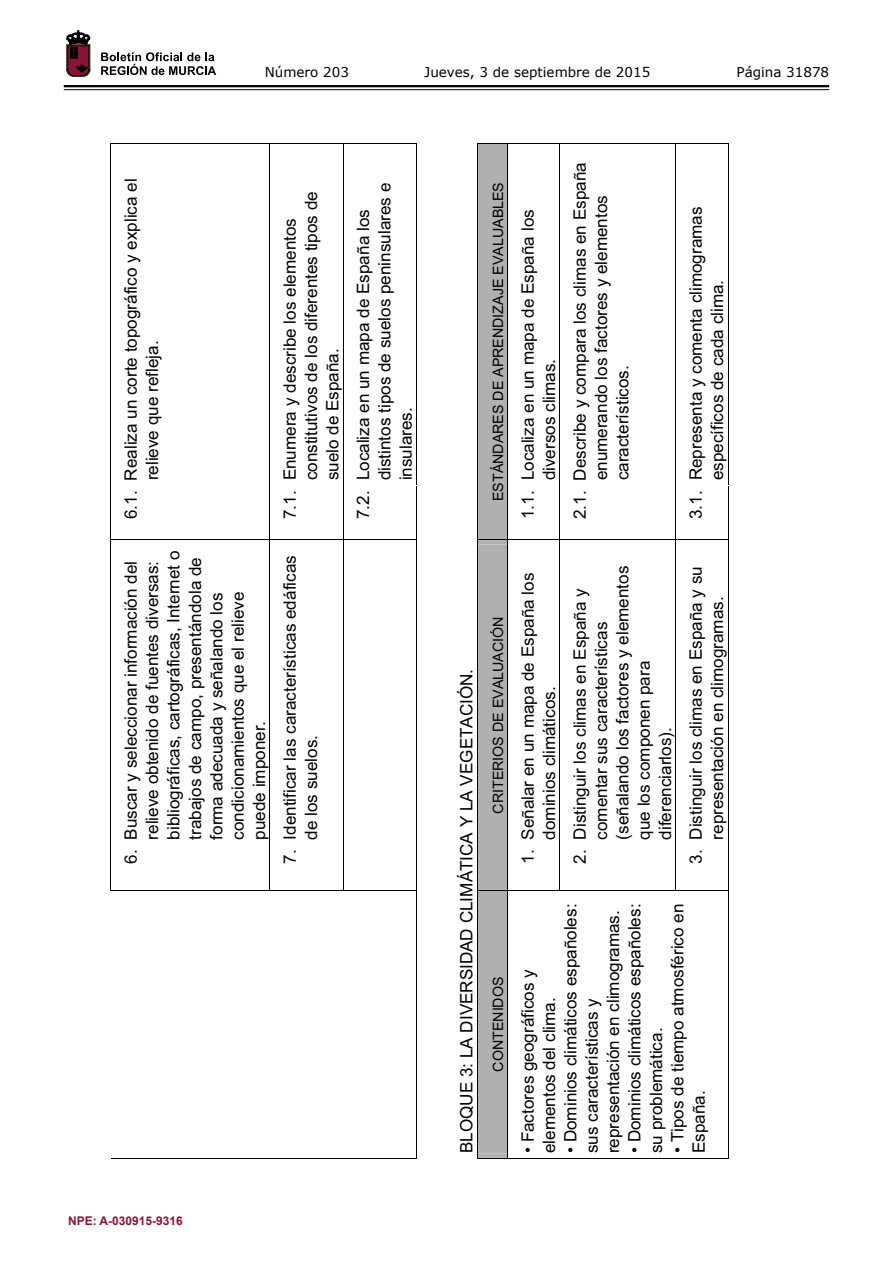
<style>
.page{position:relative;width:893px;height:1263px;background:#fff}
.page>*{position:absolute;margin:0;border:0;box-sizing:border-box;transform-origin:0 0}
.t1{font:17.1px/21.3px "Arial";color:#000}
.t2{font:14.25px "Arial";color:#000}
.t3{font:13.5px "Verdana";color:#000}
.t4{font:700 12px "Arial";color:#891536}
</style>
<div class="page">
<hr style="left:64px;top:85px;width:765px;height:2px;background:#000">
<hr style="left:64px;top:89px;width:765px;height:1px;background:#000">
<svg style="left:101px;top:52px;width:115px;height:23px"></svg>
<svg style="left:67px;top:31px;width:23px;height:45px"></svg>
<hr style="left:111px;top:143px;width:1px;height:747px;background:#000">
<hr style="left:111px;top:1158px;width:158px;height:1px;background:#000">
<hr style="left:111px;top:890px;width:158px;height:1px;background:#000">
<hr style="left:111px;top:539px;width:158px;height:1px;background:#000">
<hr style="left:111px;top:143px;width:158px;height:1px;background:#000">
<hr style="left:269px;top:143px;width:1px;height:747px;background:#000">
<hr style="left:270px;top:1158px;width:73px;height:1px;background:#000">
<hr style="left:270px;top:890px;width:73px;height:1px;background:#000">
<hr style="left:270px;top:539px;width:73px;height:1px;background:#000">
<hr style="left:270px;top:143px;width:73px;height:1px;background:#000">
<hr style="left:343px;top:143px;width:1px;height:747px;background:#000">
<hr style="left:343px;top:1158px;width:74px;height:1px;background:#000">
<hr style="left:416px;top:890px;width:1px;height:268px;background:#000">
<hr style="left:343px;top:890px;width:74px;height:1px;background:#000">
<hr style="left:416px;top:845px;width:1px;height:45px;background:#000">
<hr style="left:416px;top:540px;width:1px;height:304px;background:#000">
<hr style="left:343px;top:539px;width:74px;height:1px;background:#000">
<hr style="left:416px;top:486px;width:1px;height:53px;background:#000">
<hr style="left:416px;top:144px;width:1px;height:341px;background:#000">
<hr style="left:343px;top:143px;width:74px;height:1px;background:#000">
<div style="left:477px;top:144px;width:30px;height:1014px;background:#afb0b2"></div>
<hr style="left:477px;top:1158px;width:30px;height:1px;background:#000">
<hr style="left:477px;top:890px;width:30px;height:1px;background:#000">
<hr style="left:477px;top:539px;width:30px;height:1px;background:#000">
<hr style="left:477px;top:143px;width:30px;height:1px;background:#000">
<hr style="left:507px;top:143px;width:1px;height:1015px;background:#000">
<hr style="left:508px;top:1158px;width:51px;height:1px;background:#000">
<hr style="left:508px;top:890px;width:51px;height:1px;background:#000">
<hr style="left:508px;top:539px;width:51px;height:1px;background:#000">
<hr style="left:508px;top:143px;width:51px;height:1px;background:#000">
<hr style="left:559px;top:143px;width:1px;height:747px;background:#000">
<hr style="left:560px;top:1158px;width:116px;height:1px;background:#000">
<hr style="left:560px;top:890px;width:116px;height:1px;background:#000">
<hr style="left:560px;top:539px;width:116px;height:1px;background:#000">
<hr style="left:560px;top:143px;width:116px;height:1px;background:#000">
<hr style="left:676px;top:143px;width:1px;height:747px;background:#000">
<hr style="left:676px;top:1158px;width:52px;height:1px;background:#000">
<hr style="left:728px;top:890px;width:1px;height:268px;background:#000">
<hr style="left:676px;top:890px;width:52px;height:1px;background:#000">
<hr style="left:728px;top:845px;width:1px;height:45px;background:#000">
<hr style="left:728px;top:540px;width:1px;height:304px;background:#000">
<hr style="left:676px;top:539px;width:52px;height:1px;background:#000">
<hr style="left:728px;top:486px;width:1px;height:53px;background:#000">
<hr style="left:728px;top:144px;width:1px;height:341px;background:#000">
<hr style="left:676px;top:143px;width:52px;height:1px;background:#000">
<p class="t1" style="left:120px;top:480px;width:303px;text-indent:-39px;rotate:-90deg">6.1. Realiza un corte topográfico y explica el relieve que refleja.</p>
<p class="t3" style="left:265px;top:62px;width:86px">Número 203</p>
<p class="t3" style="left:424px;top:62px;width:228px">Jueves, 3 de septiembre de 2015</p>
<p class="t3" style="left:736px;top:62px;width:94px">Página 31878</p>
<p class="t1" style="left:279px;top:480px;width:291px;text-indent:-39px;rotate:-90deg">7.1. Enumera y describe los elementos constitutivos de los diferentes tipos de suelo de España.</p>
<p class="t1" style="left:353px;top:480px;width:299px;text-indent:-39px;rotate:-90deg">7.2. Localiza en un mapa de España los distintos tipos de suelos peninsulares e insulares.</p>
<p class="t2" style="left:489px;top:501px;width:321px;rotate:-90deg">ESTÁNDARES DE APRENDIZAJE EVALUABLES</p>
<p class="t1" style="left:517px;top:480px;width:273px;text-indent:-39px;rotate:-90deg">1.1. Localiza en un mapa de España los diversos climas.</p>
<p class="t1" style="left:569px;top:480px;width:319px;text-indent:-39px;rotate:-90deg">2.1. Describe y compara los climas en España enumerando los factores y elementos característicos.</p>
<p class="t1" style="left:685px;top:480px;width:275px;text-indent:-39px;rotate:-90deg">3.1. Representa y comenta climogramas específicos de cada clima.</p>
<p class="t1" style="left:120px;top:840px;width:291px;text-indent:-24px;rotate:-90deg">6. Buscar y seleccionar información del relieve obtenido de fuentes diversas: bibliográficas, cartográficas, Internet o trabajos de campo, presentándola de forma adecuada y señalando los condicionamientos que el relieve puede imponer.</p>
<p class="t1" style="left:279px;top:840px;width:286px;text-indent:-24px;rotate:-90deg">7. Identificar las características edáficas de los suelos.</p>
<p class="t4" style="left:68px;top:1213px;width:116px">NPE: A-030915-9316</p>
<p class="t1" style="left:456px;top:1153px;width:486px;rotate:-90deg">BLOQUE 3: LA DIVERSIDAD CLIMÁTICA Y LA VEGETACIÓN.</p>
<p class="t2" style="left:489px;top:814px;width:199px;rotate:-90deg">CRITERIOS DE EVALUACIÓN</p>
<p class="t2" style="left:489px;top:1072px;width:97px;rotate:-90deg">CONTENIDOS</p>
<p class="t1" style="left:517px;top:840px;width:268px;text-indent:-24px;rotate:-90deg">1. Señalar en un mapa de España los dominios climáticos.</p>
<p class="t1" style="left:569px;top:840px;width:275px;text-indent:-24px;rotate:-90deg">2. Distinguir los climas en España y comentar sus características (señalando los factores y elementos que los componen para diferenciarlos).</p>
<p class="t1" style="left:685px;top:864px;width:299px;text-align:center;rotate:-90deg">3. Distinguir los climas en España y su representación en climogramas.</p>
<p class="t1" style="left:517px;top:1153px;width:185px;rotate:-90deg">• Factores geográficos y elementos del clima.</p>
<p class="t1" style="left:560px;top:1153px;width:251px;rotate:-90deg">• Dominios climáticos españoles: sus características y representación en climogramas.</p>
<p class="t1" style="left:624px;top:1153px;width:251px;rotate:-90deg">• Dominios climáticos españoles: su problemática.</p>
<p class="t1" style="left:667px;top:1153px;width:251px;rotate:-90deg">• Tipos de tiempo atmosférico en<br>España.</p>
</div>
